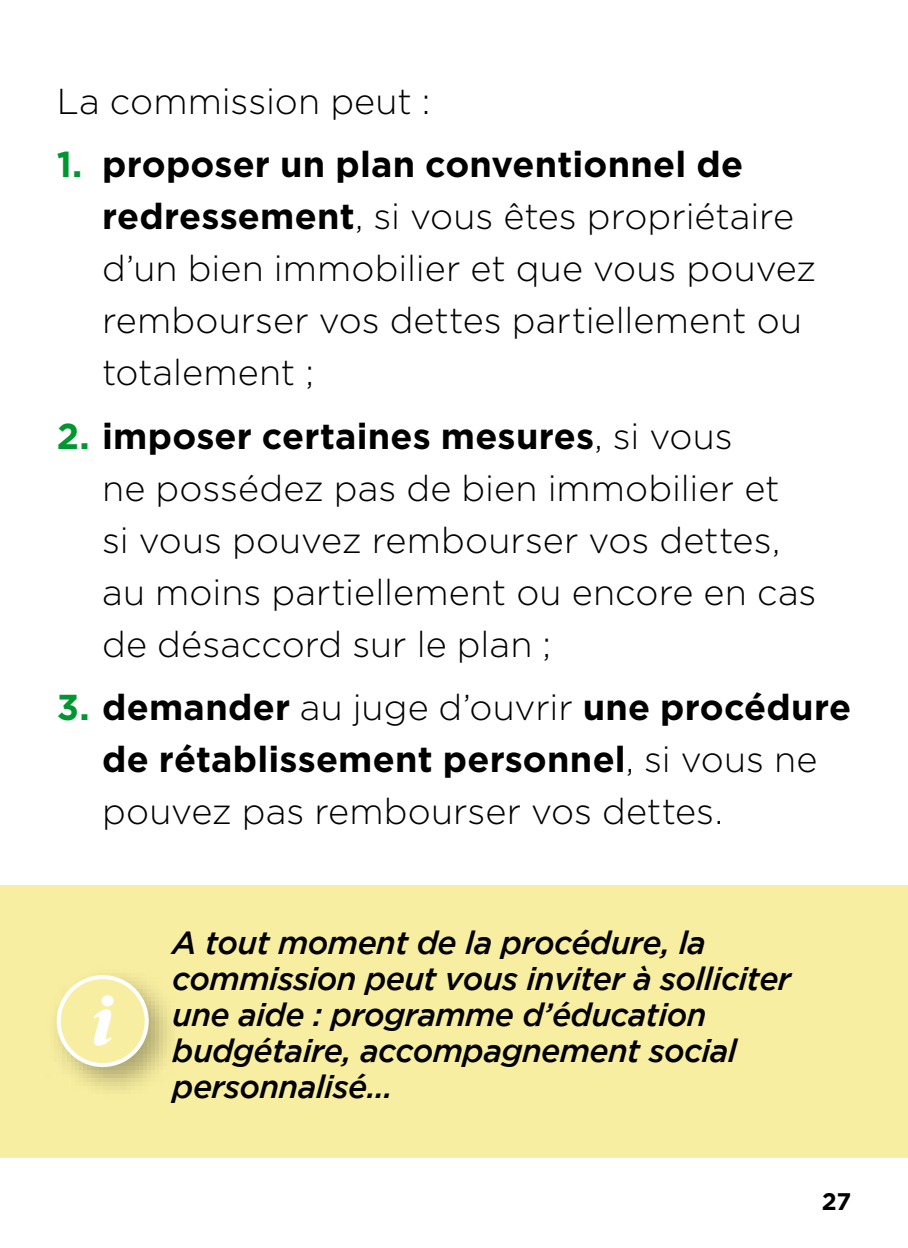
<style>
.page{position:relative;width:908px;height:1248px;background:#fff}
.page>*{position:absolute;margin:0;border:0;box-sizing:border-box;transform-origin:0 0}
.Texte{font:300 36px/52px "Gotham";color:#000}
.info_texte{font:italic 500 32px/36px "Gotham";letter-spacing:-.02em;color:#000}
.t1{font:700 24px "Gotham";color:#000}
.s1{font-weight:700;color:#009731}
.s2{font-weight:700}
</style>
<div class="page">
<div style="left:0;top:884px;width:907px;height:273px;background:#f8eea1"></div>
<div style="left:47px;top:965px;width:136px;height:136px;background:#000;opacity:.3"></div>
<div style="left:59px;top:977px;width:88px;height:87px;background:#f8eea1;border-radius:50%"></div>
<div style="left:57px;top:975px;width:92px;height:91px;border:4px solid #fff;border-radius:50%"></div>
<svg style="left:93px;top:995px;width:20px;height:50px"></svg>
<p class="Texte" style="left:57px;top:74px;width:375px">La commission peut :</p>
<p class="Texte" style="left:102px;top:137px;width:715px;text-indent:-45px"><span class="s1">1.</span> <span class="s2">proposer un plan conventionnel de redressement</span>, si vous êtes propriétaire d’un bien immobilier et que vous pouvez rembourser vos dettes partiellement ou totalement ;</p>
<p class="Texte" style="left:102px;top:409px;width:715px;text-indent:-45px"><span class="s1">2.</span> <span class="s2">imposer certaines mesures</span>, si vous<br>ne possédez pas de bien immobilier et<br>si vous pouvez rembourser vos dettes, au moins partiellement ou encore en cas de désaccord sur le plan ;</p>
<p class="Texte" style="left:102px;top:680px;width:750px;text-indent:-45px"><span class="s1">3.</span> <span class="s2">demander</span> au juge d’ouvrir <span class="s2">une procédure de rétablissement personnel</span>, si vous ne pouvez pas rembourser vos dettes.</p>
<p class="info_texte" style="left:172px;top:924px;width:620px">A tout moment de la procédure, la commission peut vous inviter à solliciter une aide : programme d’éducation budgétaire, accompagnement social personnalisé…</p>
<p class="t1" style="left:821px;top:1185px;width:31px">27</p>
</div>
